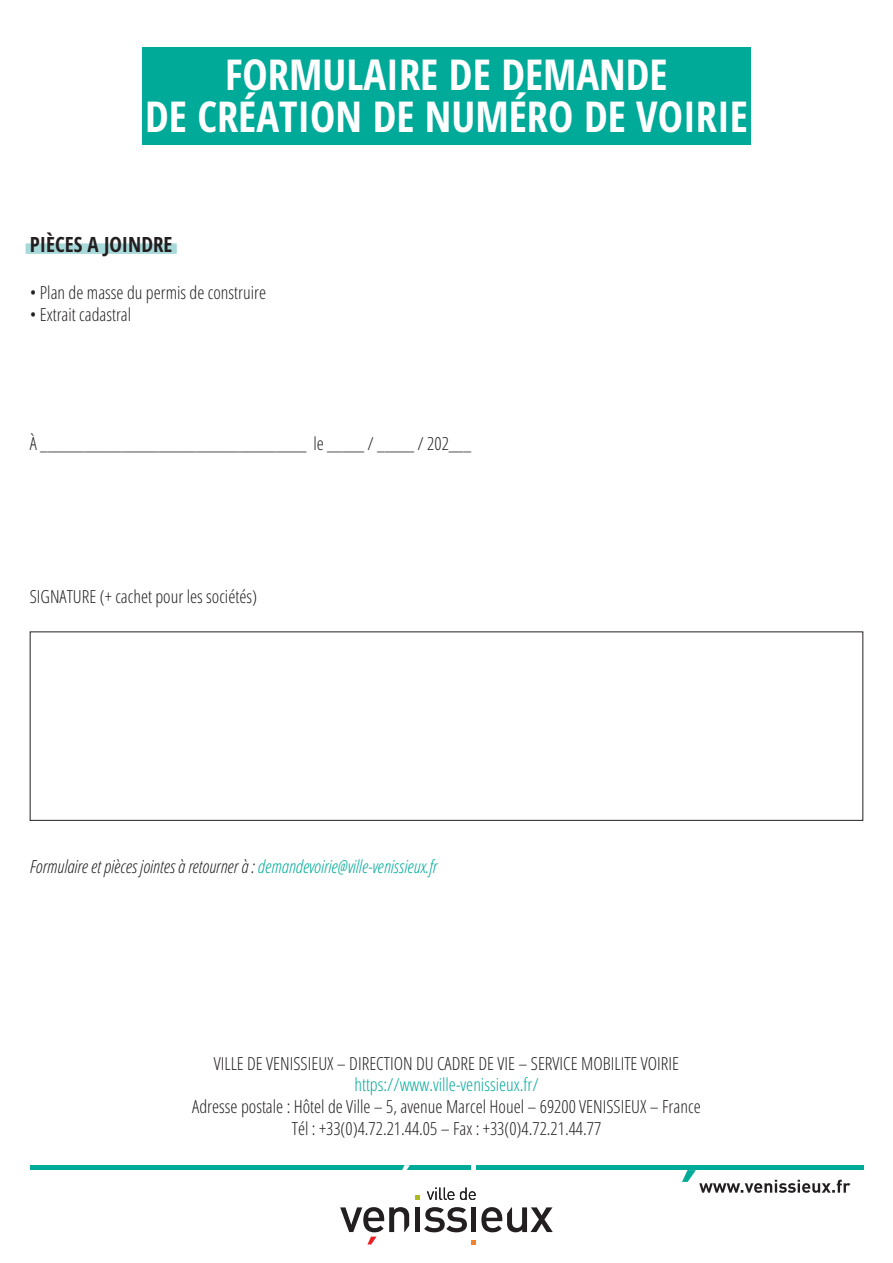
<style>
.page{position:relative;width:893px;height:1263px;background:#fff}
.page>*{position:absolute;margin:0;border:0;box-sizing:border-box;transform-origin:0 0}
.t1{font:700 42.6px/42px "Open Sans Hebrew Condensed";color:#fff;text-align:center}
.t2{font:700 21px "Open Sans Hebrew Condensed";color:#231f20}
.t3{font:300 18px/21.6px "Open Sans Hebrew Condensed";color:#231f20;text-align:center}
.t4{font:italic 300 condensed 18px "Open Sans Hebrew";color:#231f20}
.t5{font:300 18px "Open Sans Hebrew Condensed";color:#0a9}
.s1{color:#0a9}
</style>
<div class="page">
<div style="left:142px;top:47px;width:609px;height:98px;background:#0a9"></div>
<svg style="left:682px;top:1170px;width:168px;height:23px"></svg>
<div style="left:30px;top:1165px;width:833px;height:5px;background:#0a9"></div>
<div style="left:415px;top:1207px;width:5px;height:25px;background:#231f20"></div>
<svg style="left:424px;top:1207px;width:43px;height:25px"></svg>
<div style="left:471px;top:1207px;width:5px;height:25px;background:#231f20"></div>
<svg style="left:481px;top:1207px;width:72px;height:25px"></svg>
<svg style="left:427px;top:1187px;width:27px;height:13px"></svg>
<svg style="left:460px;top:1187px;width:16px;height:13px"></svg>
<svg style="left:340px;top:1207px;width:69px;height:37px"></svg>
<svg style="left:415px;top:1195px;width:5px;height:5px"></svg>
<svg style="left:471px;top:1240px;width:5px;height:4px"></svg>
<svg style="left:402px;top:1165px;width:8px;height:5px"></svg>
<svg style="left:471px;top:1165px;width:5px;height:5px"></svg>
<div style="left:26px;top:243px;width:151px;height:11px;background:#a8d9da"></div>
<div style="left:30px;top:631px;width:833px;height:190px;border:1px solid #231f20"></div>
<h1 class="t1" style="left:145px;top:56px;width:604px">FORMULAIRE DE DEMANDE<br>DE CRÉATION DE NUMÉRO DE VOIRIE</h1>
<p class="t2" style="left:30px;top:232px;width:144px">PIÈCES A JOINDRE</p>
<p class="t3" style="left:30px;top:282px;width:238px">• Plan de masse du permis de construire</p>
<p class="t3" style="left:30px;top:304px;width:103px">• Extrait cadastral</p>
<p class="t3" style="left:30px;top:433px;width:443px">À ____________________________________ le _____ / _____ / 202___</p>
<p class="t3" style="left:30px;top:586px;width:229px">SIGNATURE (+ cachet pour les sociétés)</p>
<p class="t4" style="left:30px;top:856px;width:409px">Formulaire et pièces jointes à retourner à : <span class="s1">demandevoirie@ville-venissieux.fr</span></p>
<p class="t3" style="left:214px;top:1053px;width:467px">VILLE DE VENISSIEUX – DIRECTION DU CADRE DE VIE – SERVICE MOBILITE VOIRIE</p>
<p class="t5" style="left:354px;top:1074px;width:186px">https://www.ville-venissieux.fr/</p>
<p class="t3" style="left:192px;top:1096px;width:510px">Adresse postale : Hôtel de Ville – 5, avenue Marcel Houel – 69200 VENISSIEUX – France<br>Tél : +33(0)4.72.21.44.05 – Fax : +33(0)4.72.21.44.77</p>
</div>
